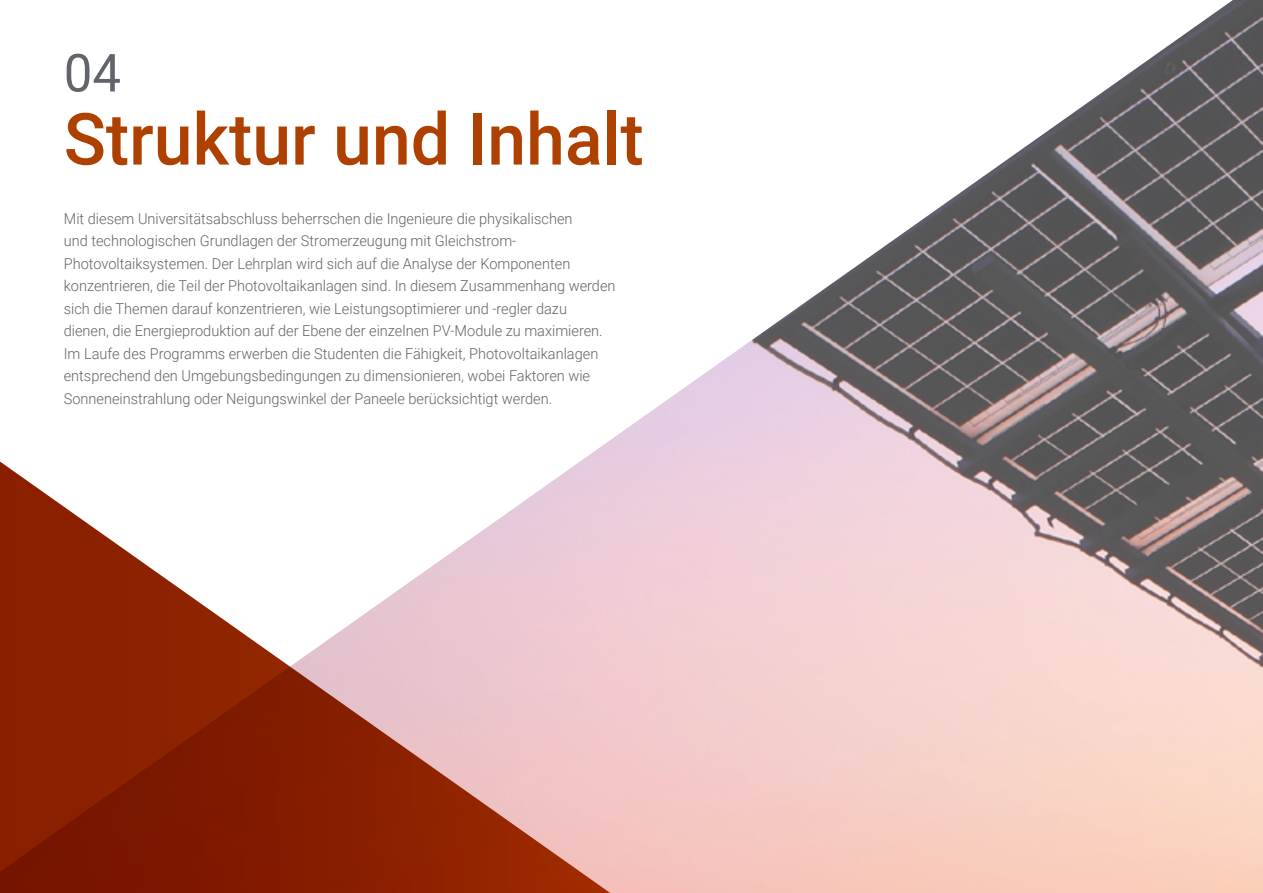
<style>
.page{position:relative;width:1263px;height:893px;background:#fff}
.page>*{position:absolute;margin:0;border:0;box-sizing:border-box;transform-origin:0 0}
.t1{font:500 72px "Roboto";color:#ae4000}
.t2{font:52.5px "Roboto";color:#61646a}
.t3{font:300 15px/22.5px "Roboto";color:#61646a}
</style>
<div class="page">
<img style="left:602px;top:0;width:661px;height:893px">
<svg style="left:0;top:446px;width:640px;height:447px"></svg>
<h2 class="t2" style="left:64px;top:36px;width:59px">04</h2>
<h1 class="t1" style="left:64px;top:89px;width:581px">Struktur und Inhalt</h1>
<p class="t3" style="left:64px;top:207px;width:553px">Mit diesem Universitätsabschluss beherrschen die Ingenieure die physikalischen<br>und technologischen Grundlagen der Stromerzeugung mit Gleichstrom-Photovoltaiksystemen. Der Lehrplan wird sich auf die Analyse der Komponenten konzentrieren, die Teil der Photovoltaikanlagen sind. In diesem Zusammenhang werden sich die Themen darauf konzentrieren, wie Leistungsoptimierer und -regler dazu dienen, die Energieproduktion auf der Ebene der einzelnen PV-Module zu maximieren.<br>Im Laufe des Programms erwerben die Studenten die Fähigkeit, Photovoltaikanlagen entsprechend den Umgebungsbedingungen zu dimensionieren, wobei Faktoren wie Sonneneinstrahlung oder Neigungswinkel der Paneele berücksichtigt werden.</p>
</div>
